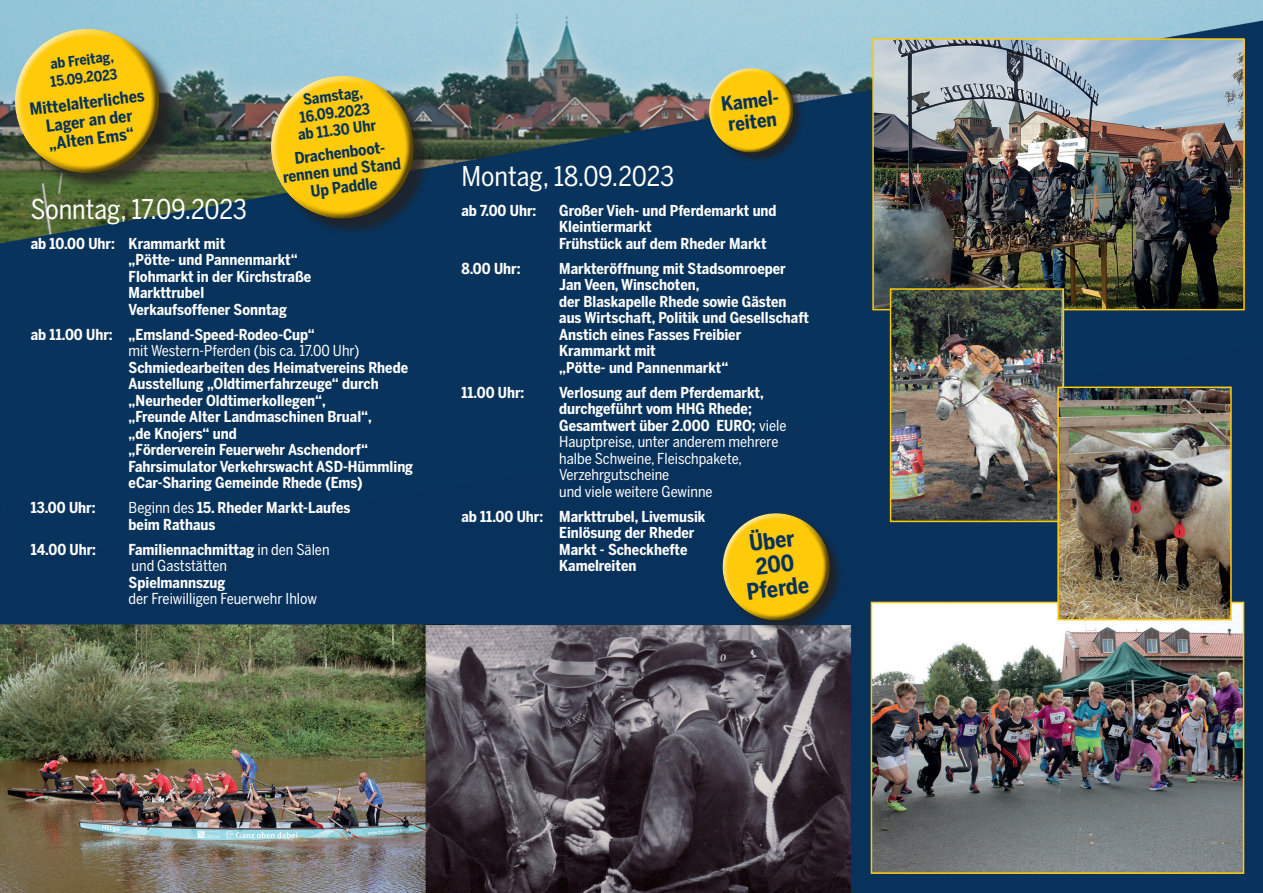
<style>
.page{position:relative;width:1263px;height:893px;background:#fff}
.page>*{position:absolute;margin:0;border:0;box-sizing:border-box;transform-origin:0 0}
.t1{font:27px "Benton Sans Cond";color:#fff}
.t2{font:700 22.5px/24px "Benton Sans Cond";color:#08325c;text-align:center}
.t3{font:700 19.5px/21px "Benton Sans Cond";color:#08325c}
.t4{font:700 16.5px/18px "Benton Sans Cond";color:#08325c;text-align:center}
.t5{font:700 15.9px/17.2px "Benton Sans Cond";color:#08325c;text-align:center}
.t6{font:700 15.15px/17.2px "Benton Sans Cond";color:#08325c;text-align:center}
.t7{font:700 15px/16.5px "Benton Sans Cond";color:#fff}
.t8{font:15px/16.5px "Benton Sans Cond";color:#fff}
.t9{font:700 14.4px/17.9px "Benton Sans Cond";color:#08325c}
.s1{font-weight:700}
.s2{font-weight:400}
</style>
<div class="page">
<img style="left:0;top:0;width:1263px;height:893px">
<svg style="left:703px;top:495px;width:145px;height:143px;background:#7a773b"></svg>
<svg style="left:0;top:4px;width:183px;height:193px;background:#aba44e"></svg>
<svg style="left:693px;top:54px;width:115px;height:114px;background:#949354"></svg>
<svg style="left:245px;top:51px;width:192px;height:191px;background:#97934d"></svg>
<img style="left:874px;top:605px;width:367px;height:266px">
<div style="left:871px;top:602px;width:373px;height:272px;border:2px solid #feca0a"></div>
<img style="left:875px;top:41px;width:367px;height:266px">
<div style="left:872px;top:38px;width:373px;height:272px;border:2px solid #feca0a"></div>
<img style="left:893px;top:291px;width:168px;height:228px">
<div style="left:890px;top:288px;width:174px;height:234px;border:2px solid #feca0a"></div>
<img style="left:1060px;top:390px;width:169px;height:227px">
<div style="left:1057px;top:387px;width:175px;height:233px;border:2px solid #feca0a"></div>
<p class="t9" style="left:47px;top:55px;width:69px;rotate:-7deg">ab Freitag,<br>15.09.2023</p>
<p class="t4" style="left:29px;top:100px;width:117px;rotate:-7deg">Mittelalterliches<br>Lager an der „Alten Ems“</p>
<h3 class="t3" style="left:720px;top:94px;width:63px;rotate:-7deg">Kamel&shy;reiten</h3>
<p class="t6" style="left:293px;top:92px;width:80px;rotate:-7deg">Samstag,<br>16.09.2023 ab 11.30 Uhr</p>
<p class="t5" style="left:280px;top:151px;width:120px;rotate:-7deg">Drachenboot&shy;rennen und Stand<br>Up Paddle</p>
<h1 class="t1" style="left:461px;top:161px;width:214px">Montag, 18.09.2023</h1>
<p class="t7" style="left:461px;top:202px;width:76px">ab 7.00 Uhr:</p>
<p class="t7" style="left:559px;top:202px;width:219px">Großer Vieh- und Pferdemarkt und<br>Kleintiermarkt<br>Frühstück auf dem Rheder Markt</p>
<p class="t7" style="left:461px;top:260px;width:61px">8.00 Uhr:</p>
<p class="t7" style="left:559px;top:260px;width:251px">Markteröffnung mit Stadsomroeper<br>Jan Veen, Winschoten,<br>der Blaskapelle Rhede sowie Gästen aus Wirtschaft, Politik und Gesellschaft<br>Anstich eines Fasses Freibier<br>Krammarkt mit<br>„Pötte- und Pannenmarkt“</p>
<p class="t7" style="left:461px;top:384px;width:65px">11.00 Uhr:</p>
<p class="t8" style="left:559px;top:384px;width:229px"><span class="s1">Verlosung auf dem Pferdemarkt, durchgeführt vom HHG Rhede;<br>Gesamtwert über 2.000 EURO;</span> viele<br>Hauptpreise, unter anderem mehrere halbe Schweine, Fleischpakete,<br>Verzehrgutscheine<br>und viele weitere Gewinne</p>
<p class="t7" style="left:559px;top:508px;width:148px;text-indent:-98px">ab 11.00 Uhr: Markttrubel, Livemusik<br>Einlösung der Rheder<br>Markt - Scheckhefte<br>Kamelreiten</p>
<h1 class="t1" style="left:31px;top:194px;width:218px">Sonntag, 17.09.2023</h1>
<p class="t7" style="left:129px;top:235px;width:184px;text-indent:-98px">ab 10.00 Uhr: Krammarkt mit<br>„Pötte- und Pannenmarkt“<br>Flohmarkt in der Kirchstraße<br>Markttrubel<br>Verkaufsoffener Sonntag</p>
<p class="t7" style="left:31px;top:326px;width:286px">ab 11.00 Uhr: „Emsland-Speed-Rodeo-Cup“</p>
<p class="t8" style="left:129px;top:342px;width:232px">mit Western-Pferden (bis ca. 17.00 Uhr)</p>
<p class="t7" style="left:129px;top:359px;width:286px">Schmiedearbeiten des Heimatvereins Rhede Ausstellung „Oldtimerfahrzeuge“ durch „Neurheder Oldtimerkollegen“,<br>„Freunde Alter Landmaschinen Brual“,<br>„de Knojers“ und<br>„Förderverein Feuerwehr Aschendorf“ Fahrsimulator Verkehrswacht ASD-Hümmling eCar-Sharing Gemeinde Rhede (Ems)</p>
<p class="t7" style="left:31px;top:499px;width:66px">13.00 Uhr:</p>
<p class="t7" style="left:129px;top:499px;width:223px"><span class="s2">Beginn des</span> 15. Rheder Markt-Laufes beim Rathaus</p>
<p class="t7" style="left:31px;top:541px;width:67px">14.00 Uhr:</p>
<p class="t8" style="left:129px;top:541px;width:202px"><span class="s1">Familiennachmittag</span> in den Sälen und Gaststätten</p>
<p class="t7" style="left:129px;top:574px;width:98px">Spielmannszug</p>
<p class="t8" style="left:129px;top:590px;width:190px">der Freiwilligen Feuerwehr Ihlow</p>
<h2 class="t2" style="left:739px;top:532px;width:64px;rotate:-7deg">Über<br>200<br>Pferde</h2>
</div>
